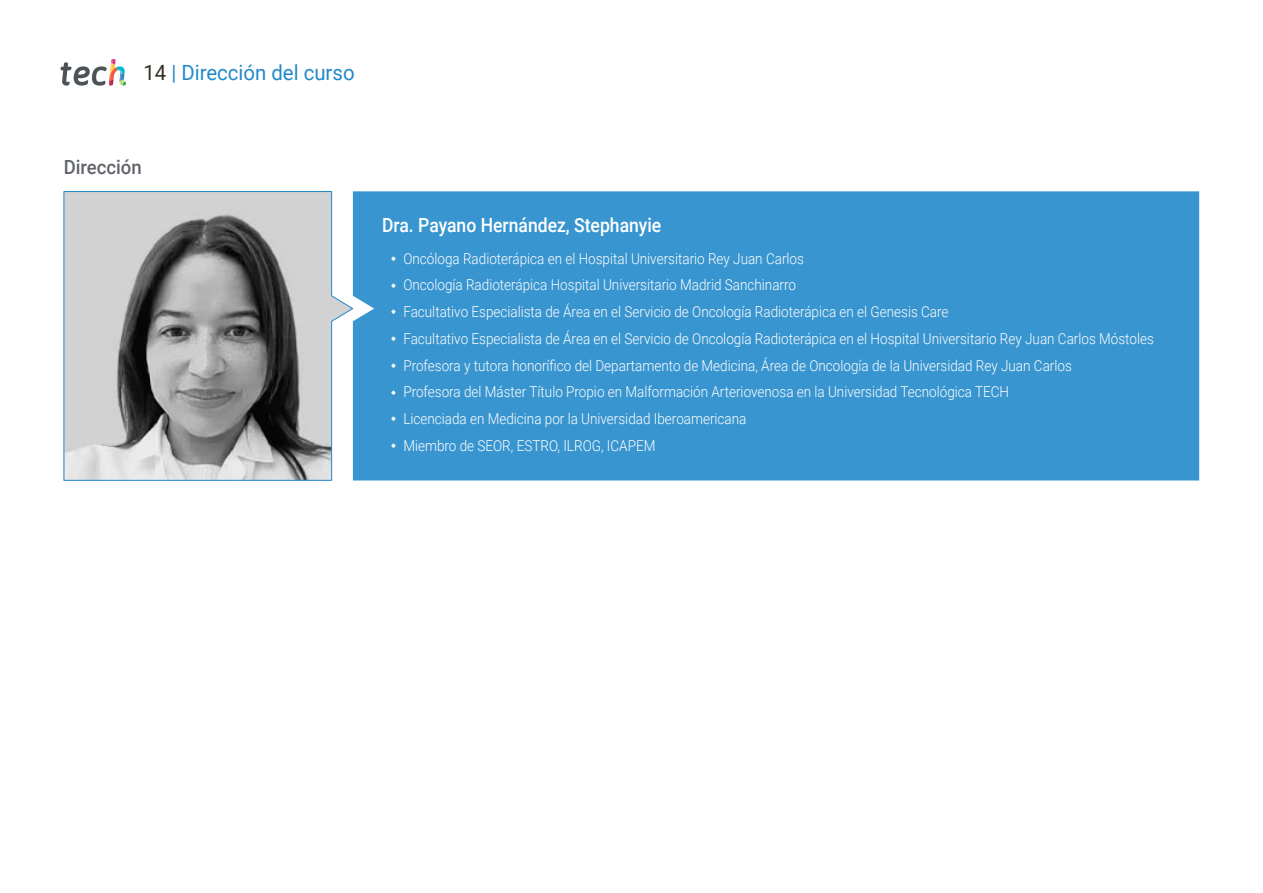
<style>
.page{position:relative;width:1263px;height:893px;background:#fff}
.page>*{position:absolute;margin:0;border:0;box-sizing:border-box;transform-origin:0 0}
.t1{font:21px "Roboto";color:#2289ca}
.t2{font:500 19.5px "Roboto";color:#fff;scale:.9 1}
.t3{font:500 19.5px "Roboto";color:#61646a;scale:.95 1}
.t4{font:300 15px/26.7px "Roboto";color:#fff;scale:.9 1}
.s1{color:#312e20}
</style>
<div class="page">
<svg style="left:61px;top:59px;width:65px;height:27px"></svg>
<div style="left:353px;top:191px;width:846px;height:289px;background:#3895cf"></div>
<svg style="left:64px;top:191px;width:289px;height:290px;background:#a5a6a7"></svg>
<svg style="left:391px;top:256px;width:5px;height:5px"></svg>
<svg style="left:391px;top:283px;width:5px;height:5px"></svg>
<svg style="left:391px;top:309px;width:5px;height:5px"></svg>
<svg style="left:391px;top:336px;width:5px;height:5px"></svg>
<svg style="left:391px;top:363px;width:5px;height:5px"></svg>
<svg style="left:391px;top:390px;width:5px;height:5px"></svg>
<svg style="left:391px;top:416px;width:5px;height:5px"></svg>
<svg style="left:391px;top:443px;width:5px;height:5px"></svg>
<h1 class="t1" style="left:144px;top:57px;width:213px"><span class="s1">14</span> | Dirección del curso</h1>
<h2 class="t3" style="left:64px;top:154px;width:84px">Dirección</h2>
<h2 class="t2" style="left:382px;top:211px;width:312px">Dra. Payano Hernández, Stephanyie</h2>
<p class="t4" style="left:403px;top:244px;width:835px">Oncóloga Radioterápica en el Hospital Universitario Rey Juan Carlos<br>Oncología Radioterápica Hospital Universitario Madrid Sanchinarro<br>Facultativo Especialista de Área en el Servicio de Oncología Radioterápica en el Genesis Care<br>Facultativo Especialista de Área en el Servicio de Oncología Radioterápica en el Hospital Universitario Rey Juan Carlos Móstoles Profesora y tutora honorífico del Departamento de Medicina, Área de Oncología de la Universidad Rey Juan Carlos<br>Profesora del Máster Título Propio en Malformación Arteriovenosa en la Universidad Tecnológica TECH<br>Licenciada en Medicina por la Universidad Iberoamericana<br>Miembro de SEOR, ESTRO, ILROG, ICAPEM</p>
</div>
